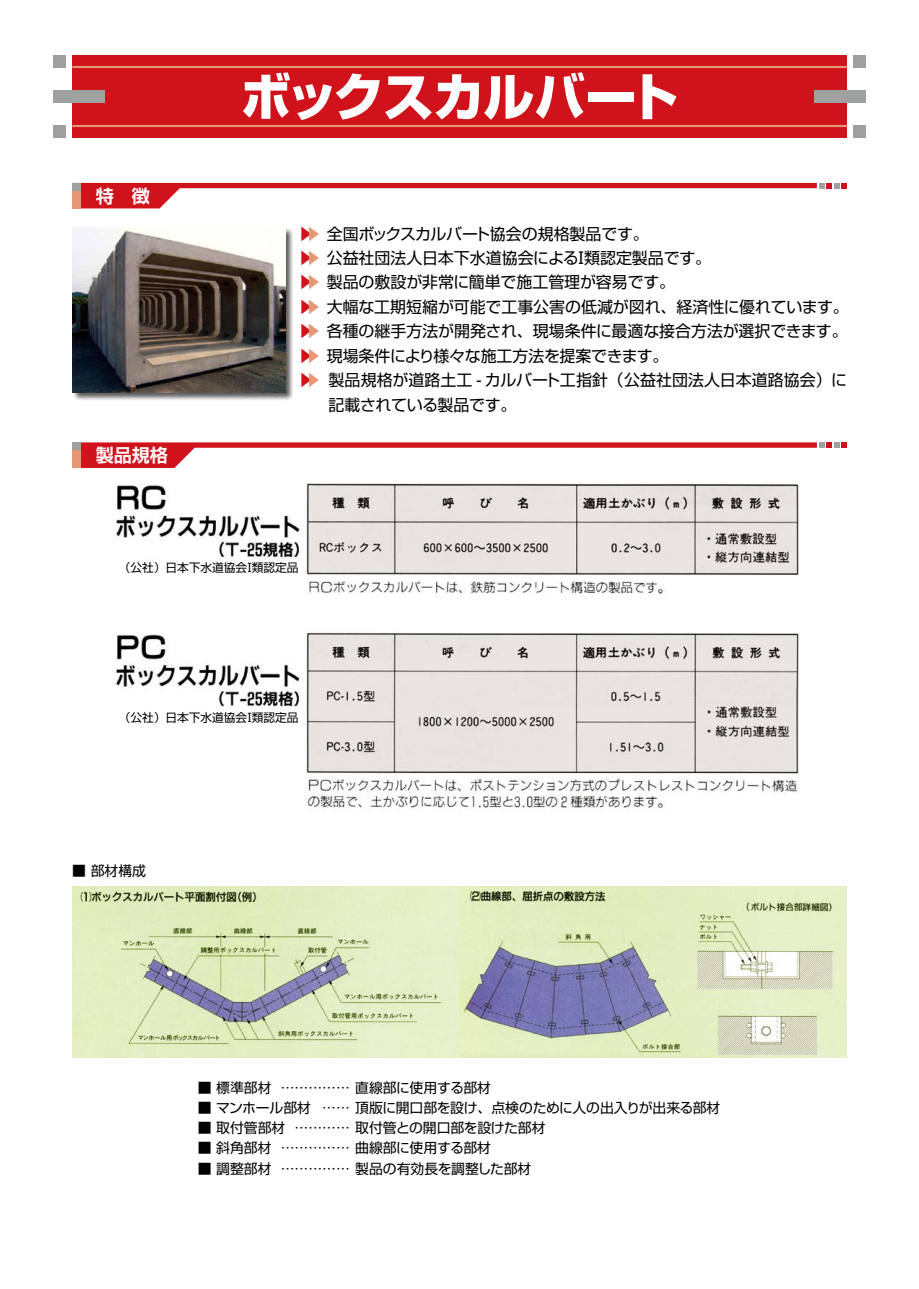
<style>
.page{position:relative;width:919px;height:1289px;background:#fff}
.page>*{position:absolute;margin:0;border:0;box-sizing:border-box;transform-origin:0 0}
.t1{font:800 51px "Shin Go Pro";letter-spacing:-.025em;color:#fff}
.t2{font:700 18px "Shin Go Pro De";color:#fff}
.t3{font:15.9px "Shin Go Pro";letter-spacing:-.005em;color:#000}
.t4{font:13.8px/20.2px "Shin Go Pro";color:#000}
.t5{font:13.8px/20.2px "Shin Go Pro";letter-spacing:-.02em;color:#000}
.t6{font:11.7px "Shin Go Pro";color:#000}
.s1{color:#d0121b}
.s2{color:#e69776}
</style>
<div class="page">
<img style="left:116px;top:483px;width:684px;height:329px">
<div style="left:120px;top:559px;width:183px;height:17px;background:#fff"></div>
<div style="left:120px;top:709px;width:183px;height:17px;background:#fff"></div>
<img style="left:72px;top:887px;width:774px;height:170px">
<div style="left:72px;top:227px;width:222px;height:174px;background:#000;opacity:.65"></div>
<img style="left:72px;top:227px;width:213px;height:165px">
<svg style="left:72px;top:183px;width:774px;height:25px"></svg>
<div style="left:72px;top:55px;width:774px;height:83px;background:#d0121b"></div>
<div style="left:53px;top:90px;width:51px;height:13px;background:#9fa0a0"></div>
<div style="left:814px;top:90px;width:51px;height:13px;background:#9fa0a0"></div>
<div style="left:53px;top:55px;width:13px;height:13px;background:#9fa0a0"></div>
<div style="left:853px;top:55px;width:12px;height:13px;background:#9fa0a0"></div>
<div style="left:53px;top:125px;width:13px;height:13px;background:#9fa0a0"></div>
<div style="left:853px;top:125px;width:12px;height:13px;background:#9fa0a0"></div>
<hr style="left:72px;top:66px;width:774px;height:2px;background:#e69776">
<hr style="left:72px;top:125px;width:774px;height:2px;background:#e69776">
<svg style="left:72px;top:442px;width:774px;height:26px"></svg>
<p class="t2" style="left:96px;top:181px;width:56px">特　徴</p>
<p class="t2" style="left:96px;top:440px;width:74px">製品規格</p>
<h1 class="t1" style="left:240px;top:56px;width:439px">ボックスカルバート</h1>
<p class="t3" style="left:298px;top:220px;width:352px"><span class="s1">▶</span><span class="s2">▶</span> 全国ボックスカルバート協会の規格製品です。</p>
<p class="t3" style="left:298px;top:245px;width:415px"><span class="s1">▶</span><span class="s2">▶</span> 公益社団法人日本下水道協会によるⅠ類認定製品です。</p>
<p class="t3" style="left:298px;top:269px;width:379px"><span class="s1">▶</span><span class="s2">▶</span> 製品の敷設が非常に簡単で施工管理が容易です。</p>
<p class="t3" style="left:298px;top:294px;width:552px"><span class="s1">▶</span><span class="s2">▶</span> 大幅な工期短縮が可能で工事公害の低減が図れ、経済性に優れています。</p>
<p class="t3" style="left:298px;top:318px;width:551px"><span class="s1">▶</span><span class="s2">▶</span> 各種の継手方法が開発され、現場条件に最適な接合方法が選択できます。</p>
<p class="t3" style="left:298px;top:343px;width:372px"><span class="s1">▶</span><span class="s2">▶</span> 現場条件により様々な施工方法を提案できます。</p>
<p class="t3" style="left:298px;top:367px;width:551px"><span class="s1">▶</span><span class="s2">▶</span> 製品規格が道路土工 - カルバート工指針（公益社団法人日本道路協会）に</p>
<p class="t3" style="left:328px;top:391px;width:189px">記載されている製品です。</p>
<p class="t6" style="left:119px;top:558px;width:181px">（公社）日本下水道協会Ⅰ類認定品</p>
<p class="t6" style="left:119px;top:708px;width:181px">（公社）日本下水道協会Ⅰ類認定品</p>
<p class="t4" style="left:72px;top:858px;width:75px">■ 部材構成</p>
<p class="t4" style="left:198px;top:1075px;width:75px">■ 標準部材</p>
<p class="t4" style="left:281px;top:1075px;width:212px">…………… 直線部に使用する部材</p>
<p class="t5" style="left:322px;top:1095px;width:399px">…… 頂版に開口部を設け、点検のために人の出入りが出来る部材</p>
<p class="t5" style="left:294px;top:1095px;width:252px;text-indent:-97px">■ マンホール部材<br>………… 取付管との開口部を設けた部材</p>
<p class="t4" style="left:281px;top:1116px;width:212px;text-indent:-83px">■ 取付管部材<br>…………… 曲線部に使用する部材</p>
<p class="t4" style="left:198px;top:1136px;width:75px">■ 斜角部材</p>
<p class="t4" style="left:198px;top:1156px;width:75px">■ 調整部材</p>
<p class="t4" style="left:281px;top:1156px;width:252px">…………… 製品の有効長を調整した部材</p>
</div>
